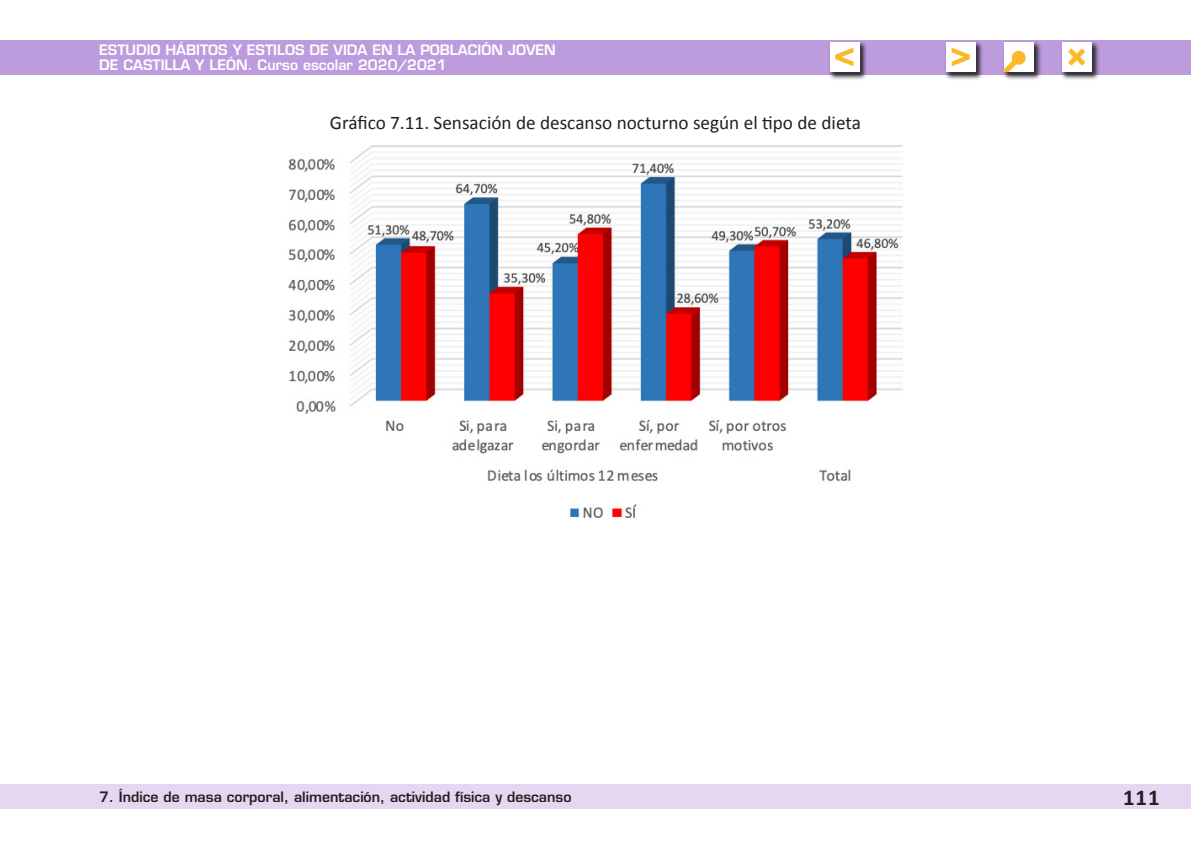
<style>
.page{position:relative;width:1191px;height:844px;background:#fff}
.page>*{position:absolute;margin:0;border:0;box-sizing:border-box;transform-origin:0 0}
.t1{font:35.7px "Eurostile LT Std Bold Ex 2";color:#fcb828}
.t2{font:700 22.75px "Calibri";color:#231f20}
.TituloGrafico{font:19.25px "Calibri";color:#231f20}
.t3{font:600 14px/15.4px "Eurostile LT Std";color:#fff}
.t4{font:600 14px "Eurostile LT Std";color:#231f20}
.s1{font-size:30.97px;color:#13bab3}
</style>
<div class="page">
<div style="left:0;top:784px;width:1191px;height:25px;background:#e7d6f2"></div>
<div style="left:0;top:40px;width:1191px;height:34px;background:#bd9cde"></div>
<div style="left:827px;top:40px;width:41px;height:41px;background:#231f20;opacity:.75"></div>
<div style="left:829px;top:42px;width:30px;height:30px;background:#fff"></div>
<div style="left:944px;top:40px;width:40px;height:41px;background:#231f20;opacity:.75"></div>
<div style="left:945px;top:42px;width:30px;height:30px;background:#fff"></div>
<div style="left:1060px;top:40px;width:40px;height:41px;background:#231f20;opacity:.75"></div>
<div style="left:1062px;top:42px;width:29px;height:30px;background:#fff"></div>
<div style="left:1002px;top:40px;width:40px;height:41px;background:#231f20;opacity:.75"></div>
<div style="left:1004px;top:42px;width:29px;height:30px;background:#fff"></div>
<img style="left:288px;top:145px;width:615px;height:374px">
<svg style="left:1002px;top:48px;width:26px;height:27px"></svg>
<p class="t3" style="left:99px;top:42px;width:458px">ESTUDIO HÁBITOS Y ESTILOS DE VIDA EN LA POBLACIÓN JOVEN<br>DE CASTILLA Y LEÓN. Curso escolar 2020/2021</p>
<h1 class="t1" style="left:834px;top:28px;width:23px">&lt;</h1>
<h1 class="t1" style="left:950px;top:28px;width:23px">&gt;</h1>
<h1 class="t1" style="left:1066px;top:28px;width:23px">×<span class="s1">i</span></h1>
<p class="TituloGrafico" style="left:330px;top:110px;width:532px">Gráfico 7.11. Sensación de descanso nocturno según el tipo de dieta</p>
<p class="t4" style="left:99px;top:788px;width:474px">7. Índice de masa corporal, alimentación, actividad física y descanso</p>
<h2 class="t2" style="left:1123px;top:783px;width:38px">111</h2>
</div>
